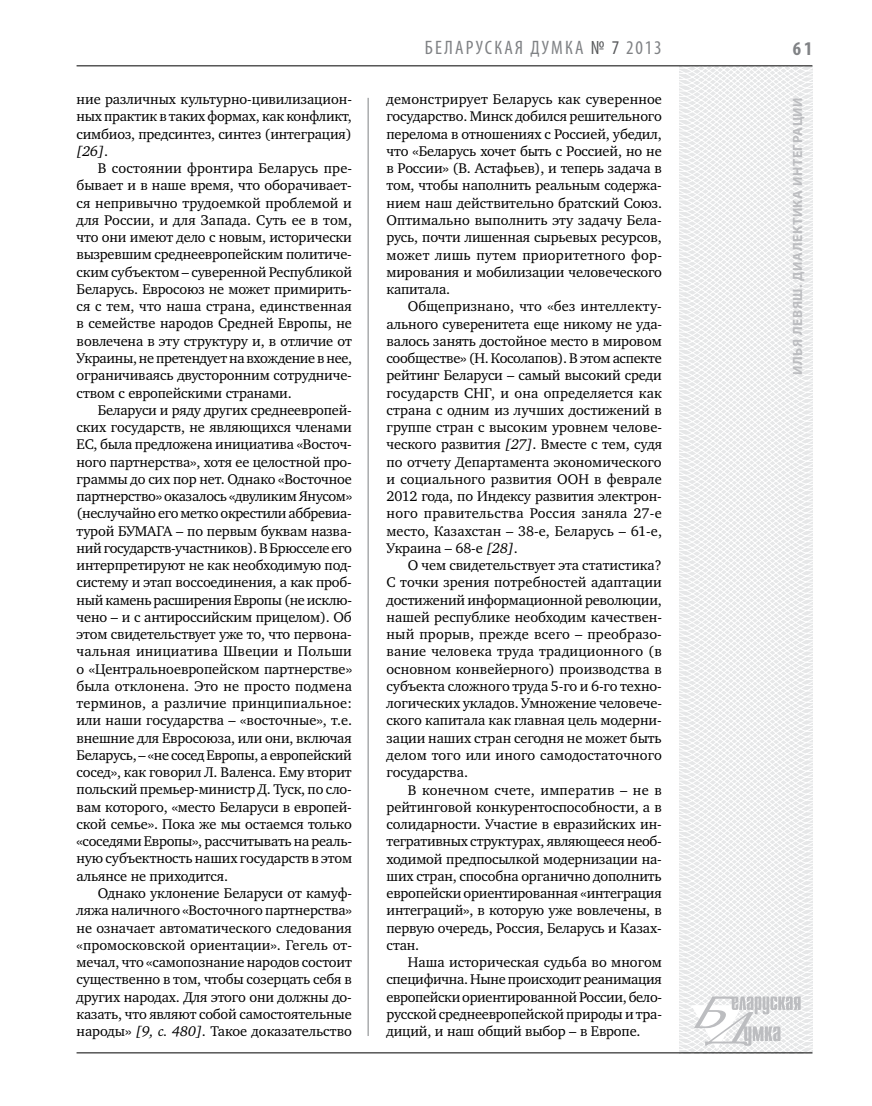
<style>
.page{position:relative;width:872px;height:1106px;background:#fff}
.page>*{position:absolute;margin:0;border:0;box-sizing:border-box;transform-origin:0 0}
.t1{font:condensed 19.5px "Myriad Pro";letter-spacing:.11em;color:#808285}
.t2{font:700 condensed 19.5px "Myriad Pro";color:#808285}
.t3{font:14.4px/17.2px "Charter C";letter-spacing:-.01em;color:#000;text-align:justify}
.t4{font:700 13.5px "Myriad Pro";letter-spacing:.04em;color:#bcbdc0}
.s1{font-style:italic}
.s2{color:#58595b}
</style>
<div class="page">
<hr style="left:368px;top:98px;width:1px;height:938px;background:#808285">
<svg style="left:621px;top:65px;width:192px;height:989px"></svg>
<svg style="left:691px;top:996px;width:109px;height:53px"></svg>
<hr style="left:77px;top:65px;width:735px;height:1px;background:#000">
<hr style="left:77px;top:1052px;width:735px;height:1px;background:#000">
<p class="t3" style="left:77px;top:91px;width:277px">ние различных культурно-цивилизацион&shy;ных практик в таких формах, как конфликт, симбиоз, предсинтез, синтез (интеграция) <span class="s1">[26]</span>.</p>
<p class="t3" style="left:77px;top:160px;width:277px;text-indent:21px">В состоянии фронтира Беларусь пре&shy;бывает и в наше время, что оборачивает&shy;ся непривычно трудоемкой проблемой и для России, и для Запада. Суть ее в том, что они имеют дело с новым, исторически вызревшим среднеевропейским политиче&shy;ским субъектом – суверенной Республикой Беларусь. Евросоюз не может примирить&shy;ся с тем, что наша страна, единственная в семействе народов Средней Европы, не вовлечена в эту структуру и, в отличие от Украины, не претендует на вхождение в нее, ограничиваясь двусторонним сотрудниче&shy;ством с европейскими странами.</p>
<p class="t3" style="left:77px;top:401px;width:277px;text-indent:21px">Беларуси и ряду других среднеевропей&shy;ских государств, не являющихся членами ЕС, была предложена инициатива «Восточ&shy;ного партнерства», хотя ее целостной про&shy;граммы до сих пор нет. Однако «Восточное партнерство» оказалось «двуликим Янусом» (неслучайно его метко окрестили аббревиа&shy;турой БУМАГА – по первым буквам назва&shy;ний государств-участников). В Брюсселе его интерпретируют не как необходимую под&shy;систему и этап воссоединения, а как проб&shy;ный камень расширения Европы (не исклю&shy;чено – и с антироссийским прицелом). Об этом свидетельствует уже то, что первона&shy;чальная инициатива Швеции и Польши о «Центральноевропейском партнерстве» была отклонена. Это не просто подмена терминов, а различие принципиальное: или наши государства – «восточные», т.е. внешние для Евросоюза, или они, включая Беларусь, – «не сосед Европы, а европейский сосед», как говорил Л. Валенса. Ему вторит польский премьер-министр Д. Туск, по сло&shy;вам которого, «место Беларуси в европей&shy;ской семье». Пока же мы остаемся только «соседями Европы», рассчитывать на реаль&shy;ную субъектность наших государств в этом альянсе не приходится.</p>
<p class="t3" style="left:77px;top:884px;width:277px;text-indent:21px">Однако уклонение Беларуси от камуф&shy;ляжа наличного «Восточного партнерства» не означает автоматического следования «промосковской ориентации». Гегель от&shy;мечал, что «самопознание народов состоит существенно в том, чтобы созерцать себя в других народах. Для этого они должны до&shy;казать, что являют собой самостоятельные народы» <span class="s1">[9, с. 480]</span>. Такое доказательство</p>
<h1 class="t1" style="left:425px;top:36px;width:238px">БЕЛАРУСКАЯ ДУМКА <span class="s2">№ 7</span> 2013</h1>
<h1 class="t2" style="left:793px;top:37px;width:21px">61</h1>
<p class="t3" style="left:386px;top:91px;width:277px">демонстрирует Беларусь как суверенное государство. Минск добился решительного перелома в отношениях с Россией, убедил, что «Беларусь хочет быть с Россией, но не в России» (В. Астафьев), и теперь задача в том, чтобы наполнить реальным содержа&shy;нием наш действительно братский Союз.<br>Оптимально выполнить эту задачу Бела&shy;русь, почти лишенная сырьевых ресурсов, может лишь путем приоритетного фор&shy;мирования и мобилизации человеческого капитала.</p>
<p class="t3" style="left:386px;top:298px;width:277px;text-indent:21px">Общепризнано, что «без интеллекту&shy;ального суверенитета еще никому не уда&shy;валось занять достойное место в мировом сообществе» (Н. Косолапов). В этом аспекте рейтинг Беларуси – самый высокий среди государств СНГ, и она определяется как страна с одним из лучших достижений в группе стран с высоким уровнем челове&shy;ческого развития <span class="s1">[27]</span>. Вместе с тем, судя по отчету Департамента экономического и социального развития ООН в феврале 2012 года, по Индексу развития электрон&shy;ного правительства Россия заняла 27-е место, Казахстан – 38-е, Беларусь – 61-е, Украина – 68-е <span class="s1">[28]</span>.</p>
<p class="t3" style="left:386px;top:557px;width:277px;text-indent:21px">О чем свидетельствует эта статистика?<br>С точки зрения потребностей адаптации достижений информационной революции, нашей республике необходим качествен&shy;ный прорыв, прежде всего – преобразо&shy;вание человека труда традиционного (в основном конвейерного) производства в субъекта сложного труда 5-го и 6-го техно&shy;логических укладов. Умножение человече&shy;ского капитала как главная цель модерни&shy;зации наших стран сегодня не может быть делом того или иного самодостаточного государства.</p>
<p class="t3" style="left:386px;top:781px;width:277px;text-indent:21px">В конечном счете, императив – не в рейтинговой конкурентоспособности, а в солидарности. Участие в евразийских ин&shy;тегративных структурах, являющееся необ&shy;ходимой предпосылкой модернизации на&shy;ших стран, способна органично дополнить европейски ориентированная «интеграция интеграций», в которую уже вовлечены, в первую очередь, Россия, Беларусь и Казах&shy;стан.</p>
<p class="t3" style="left:386px;top:953px;width:277px;text-indent:21px">Наша историческая судьба во многом специфична. Ныне происходит реанимация европейски ориентированной России, бело&shy;русской среднеевропейской природы и тра&shy;диций, и наш общий выбор – в Европе.</p>
<p class="t4" style="left:788px;top:375px;width:277px;rotate:-90deg">Илья Левяш. Диалектика интеграции</p>
</div>
